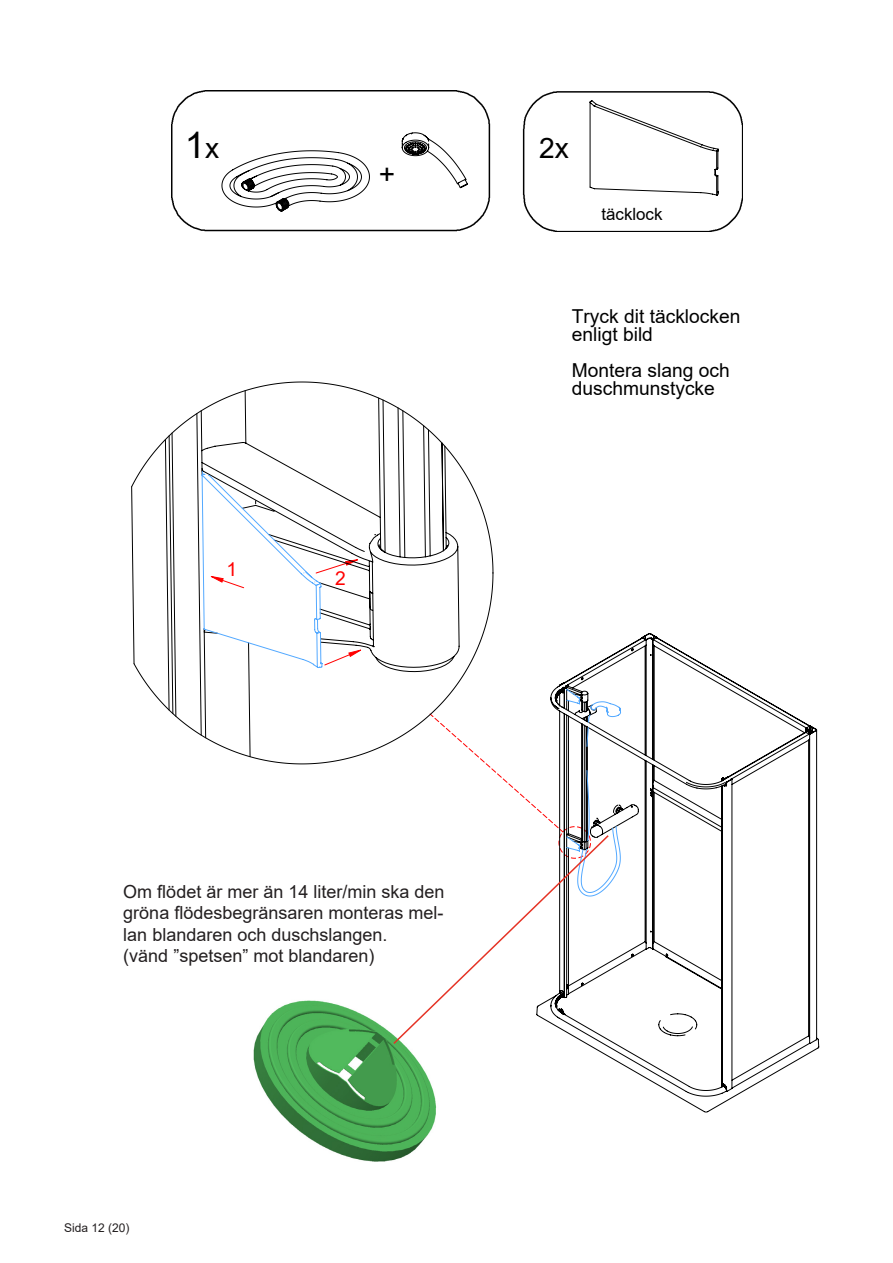
<style>
.page{position:relative;width:893px;height:1263px;background:#fff}
.page>*{position:absolute;margin:0;border:0;box-sizing:border-box;transform-origin:0 0}
.t1{font:36.6px "Arial";color:#000}
.t2{font:28.2px "Arial";color:#000}
.t3{font:19.2px/18px "Arial";color:#000}
.t4{font:19.2px "Arial";color:#f00}
.t5{font:18px/21.6px "Arial";color:#231f20;text-align:justify}
.t6{font:16.95px "Arial";color:#000}
.t7{font:12px "Arial";color:#231f20}
.s1{font-size:28.2px}
</style>
<div class="page">
<img style="left:172px;top:90px;width:570px;height:142px">
<svg style="left:555px;top:633px;width:265px;height:480px"></svg>
<svg style="left:487px;top:688px;width:135px;height:209px"></svg>
<svg style="left:401px;top:132px;width:68px;height:57px"></svg>
<svg style="left:221px;top:150px;width:149px;height:62px"></svg>
<svg style="left:589px;top:99px;width:130px;height:97px"></svg>
<svg style="left:246px;top:381px;width:248px;height:384px"></svg>
<svg style="left:131px;top:390px;width:329px;height:368px"></svg>
<svg style="left:201px;top:470px;width:161px;height:199px"></svg>
<img style="left:253px;top:1000px;width:183px;height:162px">
<svg style="left:392px;top:834px;width:218px;height:211px"></svg>
<div style="left:123px;top:884px;width:323px;height:93px;background:#fff"></div>
<p class="t1" style="left:185px;top:120px;width:36px">1<span class="s1">x</span></p>
<p class="t2" style="left:379px;top:154px;width:18px">+</p>
<p class="t4" style="left:227px;top:556px;width:12px">1</p>
<p class="t4" style="left:335px;top:565px;width:12px">2</p>
<p class="t2" style="left:539px;top:128px;width:31px">2x</p>
<p class="t6" style="left:601px;top:202px;width:63px">täcklock</p>
<p class="t3" style="left:572px;top:307px;width:170px">Tryck dit täcklocken enligt bild</p>
<p class="t3" style="left:572px;top:361px;width:160px">Montera slang och duschmunstycke</p>
<p class="t5" style="left:123px;top:880px;width:323px">Om flödet är mer än 14 liter/min ska den gröna flödesbegränsaren monteras mel&shy;lan blandaren och duschslangen.</p>
<p class="t5" style="left:123px;top:945px;width:253px">(vänd ”spetsen” mot blandaren)</p>
<p class="t7" style="left:64px;top:1220px;width:67px">Sida 12 (20)</p>
</div>
